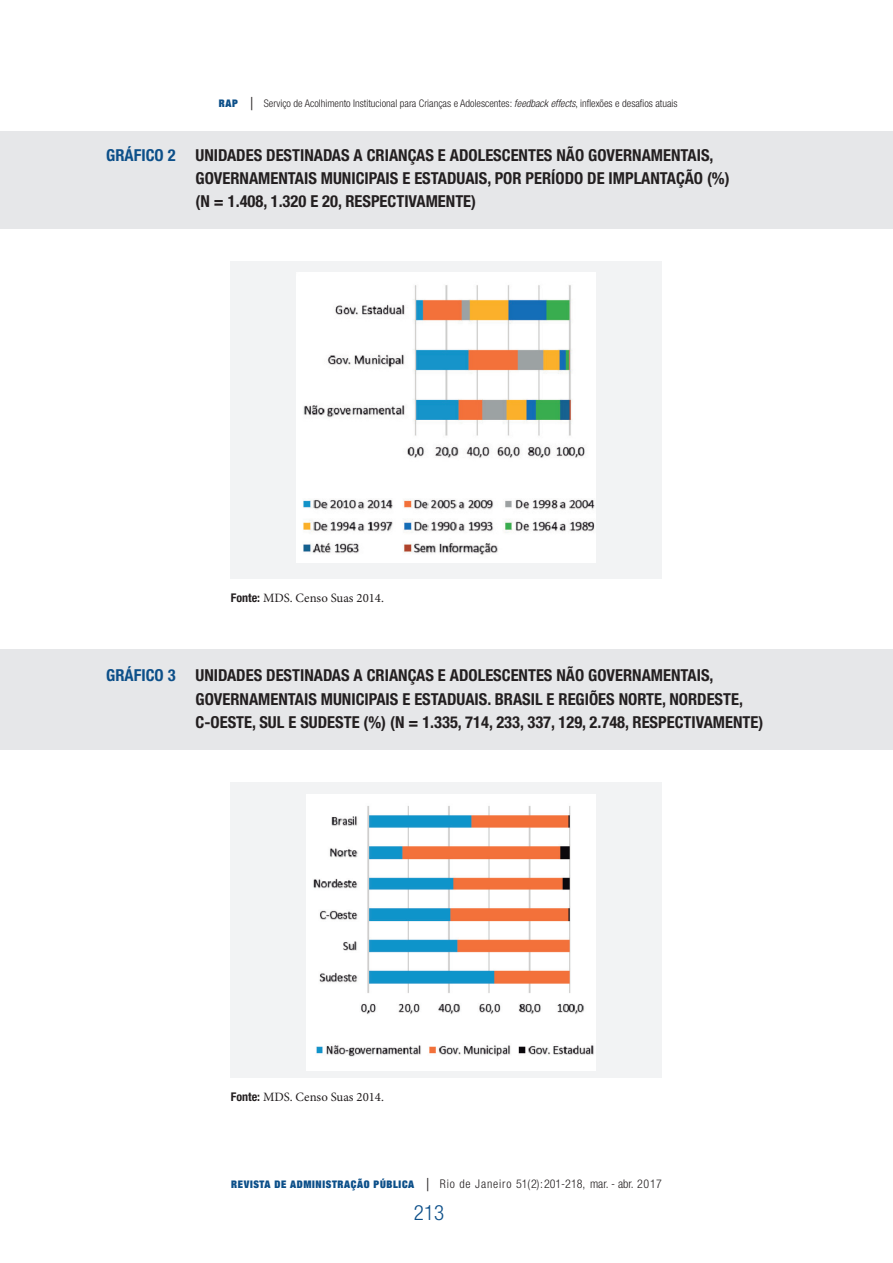
<style>
.page{position:relative;width:893px;height:1263px;background:#fff}
.page>*{position:absolute;margin:0;border:0;box-sizing:border-box;transform-origin:0 0}
.t1{font:300 condensed 21px "Helvetica Neue LT Std";color:#0c4f89}
.tit_tab{font:700 condensed 16.5px/23.1px "Helvetica Neue LT Std";color:#231f20}
.fonte{font:12.75px "Minion Pro";color:#231f20}
.t2{font:300 condensed 12px "Helvetica Neue LT Std";letter-spacing:.07em;color:#231f20}
.t3{font:300 condensed 10.5px "Helvetica Neue LT Std";color:#231f20}
.s1{font-family:"Helvetica Neue";font-weight:900;font-stretch:expanded;color:#0c4f89}
.s2{font-size:18px}
.s3{font-style:italic}
.s4{color:#0c4f89}
.s5{font-family:"Helvetica Neue LT Std";font-weight:700;font-stretch:condensed;font-size:12px}
.s6{font-family:"Helvetica Neue";font-weight:900;font-stretch:expanded;font-size:10.5px;color:#0c4f89}
</style>
<div class="page">
<div style="left:0;top:649px;width:892px;height:101px;background:#e6e7e9"></div>
<div style="left:0;top:131px;width:893px;height:98px;background:#e6e7e9"></div>
<div style="left:231px;top:261px;width:431px;height:318px;background:#f2f3f4"></div>
<img style="left:297px;top:273px;width:298px;height:290px">
<div style="left:231px;top:782px;width:431px;height:296px;background:#f2f3f4"></div>
<img style="left:307px;top:795px;width:289px;height:276px">
<p class="t3" style="left:219px;top:98px;width:460px"><span class="s1">RAP</span> <span class="s2">|</span> Serviço de Acolhimento Institucional para Crianças e Adolescentes: <span class="s3">feedback effects</span>, inflexões e desafios atuais</p>
<p class="tit_tab" style="left:196px;top:143px;width:535px;text-indent:-89px"><span class="s4">GRÁFICO 2</span> UNIDADES DESTINADAS A CRIANÇAS E ADOLESCENTES NÃO GOVERNAMENTAIS,<br>GOVERNAMENTAIS MUNICIPAIS E ESTADUAIS, POR PERÍODO DE IMPLANTAÇÃO (%) (N = 1.408, 1.320 E 20, RESPECTIVAMENTE)</p>
<p class="fonte" style="left:231px;top:589px;width:155px"><span class="s5">Fonte:</span> MDS. Censo Suas 2014.</p>
<p class="tit_tab" style="left:196px;top:664px;width:569px;text-indent:-89px"><span class="s4">GRÁFICO 3</span> UNIDADES DESTINADAS A CRIANÇAS E ADOLESCENTES NÃO GOVERNAMENTAIS,<br>GOVERNAMENTAIS MUNICIPAIS E ESTADUAIS. BRASIL E REGIÕES NORTE, NORDESTE,<br>C-OESTE, SUL E SUDESTE (%) (N = 1.335, 714, 233, 337, 129, 2.748, RESPECTIVAMENTE)</p>
<p class="fonte" style="left:231px;top:1088px;width:155px"><span class="s5">Fonte:</span> MDS. Censo Suas 2014.</p>
<p class="t2" style="left:231px;top:1176px;width:432px"><span class="s6">REVISTA DE ADMINISTRAÇÃO PÚBLICA</span> <span class="s2">|</span> Rio de Janeiro 51(2):201-218, mar. - abr. 2017</p>
<p class="t1" style="left:414px;top:1200px;width:32px">213</p>
</div>
